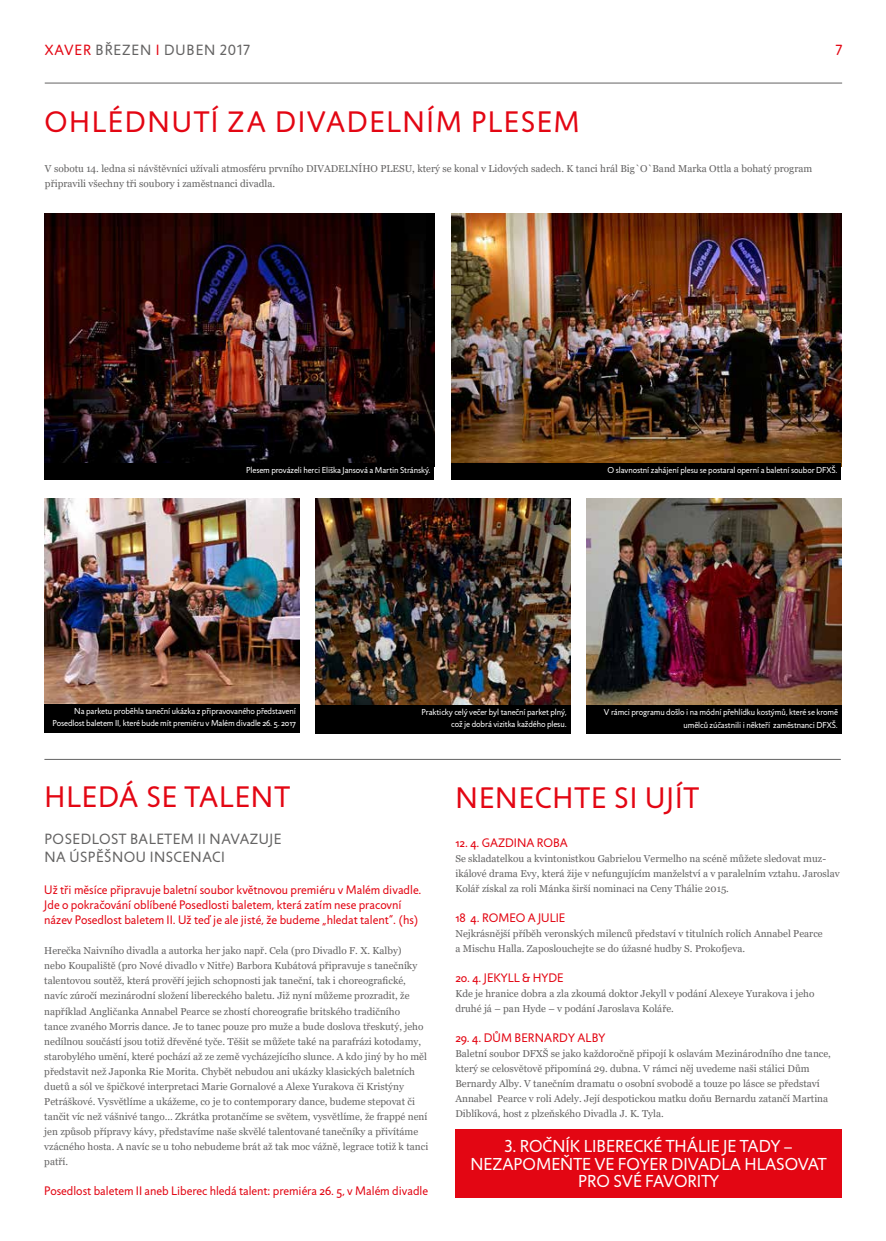
<style>
.page{position:relative;width:886px;height:1241px;background:#fff}
.page>*{position:absolute;margin:0;border:0;box-sizing:border-box;transform-origin:0 0}
.t1{font:30px "Jigsaw";letter-spacing:.04em;color:#e30613}
.t2{font:17.5px/17.5px "Jigsaw";color:#fff;text-align:center}
.t3{font:15px/18px "Jigsaw";letter-spacing:.035em;color:#646363}
.t4{font:15px "Jigsaw";letter-spacing:.06em;color:#646363}
.t5{font:15px "Jigsaw";color:#e30613}
.t6{font:12.5px/15px "Jigsaw";color:#e30613}
.t7{font:10px/15px "Georgia";color:#646363}
.t8{font:8.75px/12.5px "Jigsaw";letter-spacing:-.01em;color:#fff;text-align:right}
.s1{color:#e30613}
</style>
<div class="page">
<hr style="left:44px;top:759px;width:797px;height:1px;background:#646363">
<hr style="left:45px;top:83px;width:797px;height:1px;background:#646363">
<img style="left:44px;top:213px;width:390px;height:250px">
<img style="left:452px;top:213px;width:390px;height:254px">
<img style="left:44px;top:498px;width:256px;height:230px">
<img style="left:586px;top:498px;width:255px;height:207px">
<img style="left:315px;top:498px;width:255px;height:207px">
<div style="left:44px;top:704px;width:255px;height:29px;background:#000"></div>
<div style="left:315px;top:705px;width:255px;height:28px;background:#000"></div>
<div style="left:586px;top:705px;width:255px;height:29px;background:#000"></div>
<div style="left:455px;top:1129px;width:387px;height:68px;background:#e30613"></div>
<div style="left:451px;top:463px;width:390px;height:16px;background:#000"></div>
<div style="left:44px;top:463px;width:390px;height:16px;background:#000"></div>
<h3 class="t4" style="left:45px;top:41px;width:207px"><span class="s1">XAVER</span> BŘEZEN <span class="s1">I</span> DUBEN 2017</h3>
<h3 class="t5" style="left:836px;top:41px;width:8px">7</h3>
<h1 class="t1" style="left:44px;top:105px;width:537px">OHLÉDNUTÍ ZA DIVADELNÍM PLESEM</h1>
<p class="t7" style="left:45px;top:162px;width:769px">V sobotu 14. ledna si návštěvníci užívali atmosféru prvního DIVADELNÍHO PLESU, který se konal v Lidových sadech. K tanci hrál Big`O`Band Marka Ottla a bohatý program připravili všechny tři soubory i zaměstnanci divadla.</p>
<p class="t8" style="left:246px;top:464px;width:186px">Plesem provázeli herci Eliška Jansová a Martin Stránský.</p>
<p class="t8" style="left:607px;top:464px;width:232px">O slavnostní zahájení plesu se postaral operní a baletní soubor DFXŠ.</p>
<p class="t8" style="left:52px;top:704px;width:245px">Na parketu proběhla taneční ukázka z připravovaného představení<br>Posedlost baletem II, které bude mít premiéru v Malém divadle 26. 5. 2017</p>
<p class="t8" style="left:421px;top:705px;width:147px">Prakticky celý večer byl taneční parket plný, což je dobrá vizitka každého plesu.</p>
<p class="t8" style="left:604px;top:705px;width:235px">V rámci programu došlo i na módní přehlídku kostýmů, které se kromě umělců zúčastnili i někteří zaměstnanci DFXŠ.</p>
<h1 class="t1" style="left:44px;top:779px;width:247px">HLEDÁ SE TALENT</h1>
<h3 class="t3" style="left:44px;top:829px;width:239px">POSEDLOST BALETEM II NAVAZUJE<br>NA ÚSPĚŠNOU INSCENACI</h3>
<p class="t6" style="left:455px;top:834px;width:114px">12. 4. GAZDINA ROBA</p>
<h1 class="t1" style="left:455px;top:780px;width:245px">NENECHTE SI UJÍT</h1>
<p class="t7" style="left:455px;top:850px;width:386px">Se skladatelkou a kvintonistkou Gabrielou Vermelho na scéně můžete sledovat muz&shy;ikálové drama Evy, která žije v nefungujícím manželství a v paralelním vztahu. Jaroslav<br>Kolář získal za roli Mánka širší nominaci na Ceny Thálie 2015.</p>
<p class="t6" style="left:455px;top:909px;width:111px">18 4. ROMEO A JULIE</p>
<p class="t7" style="left:455px;top:925px;width:369px">Nejkrásnější příběh veronských milenců představí v titulních rolích Annabel Pearce a Mischu Halla. Zaposlouchejte se do úžasné hudby S. Prokofjeva.</p>
<p class="t6" style="left:455px;top:969px;width:110px">20. 4. JEKYLL &amp; HYDE</p>
<p class="t7" style="left:455px;top:985px;width:361px">Kde je hranice dobra a zla zkoumá doktor Jekyll v podání Alexeye Yurakova i jeho druhé já – pan Hyde – v podání Jaroslava Koláře.</p>
<p class="t6" style="left:455px;top:1029px;width:151px">29. 4. DŮM BERNARDY ALBY</p>
<p class="t7" style="left:455px;top:1045px;width:377px">Baletní soubor DFXŠ se jako každoročně připojí k oslavám Mezinárodního dne tance, který se celosvětově připomíná 29. dubna. V rámci něj uvedeme naši stálici Dům Bernardy Alby. V tanečním dramatu o osobní svobodě a touze po lásce se představí Annabel Pearce v roli Adely. Její despotickou matku doňu Bernardu zatančí Martina Diblíková, host z plzeňského Divadla J. K. Tyla.</p>
<p class="t6" style="left:44px;top:882px;width:379px">Už tři měsíce připravuje baletní soubor květnovou premiéru v Malém divadle.<br>Jde o pokračování oblíbené Posedlosti baletem, která zatím nese pracovní název Posedlost baletem II. Už teď je ale jisté, že budeme „hledat talent“. (hs)</p>
<p class="t7" style="left:44px;top:943px;width:385px">Herečka Naivního divadla a autorka her jako např. Cela (pro Divadlo F. X. Kalby)<br>nebo Koupaliště (pro Nové divadlo v Nitře) Barbora Kubátová připravuje s tanečníky talentovou soutěž, která prověří jejich schopnosti jak taneční, tak i choreografické, navíc zúročí mezinárodní složení libereckého baletu. Již nyní můžeme prozradit, že například Angličanka Annabel Pearce se zhostí choreografie britského tradičního<br>tance zvaného Morris dance. Je to tanec pouze pro muže a bude doslova třeskutý, jeho nedílnou součástí jsou totiž dřevěné tyče. Těšit se můžete také na parafrázi kotodamy, starobylého umění, které pochází až ze země vycházejícího slunce. A kdo jiný by ho měl představit než Japonka Rie Morita. Chybět nebudou ani ukázky klasických baletních duetů a sól ve špičkové interpretaci Marie Gornalové a Alexe Yurakova či Kristýny Petráškové. Vysvětlíme a ukážeme, co je to contemporary dance, budeme stepovat či tančit víc než vášnivé tango… Zkrátka protančíme se světem, vysvětlíme, že frappé není jen způsob přípravy kávy, představíme naše skvělé talentované tanečníky a přivítáme vzácného hosta. A navíc se u toho nebudeme brát až tak moc vážně, legrace totiž k tanci patří.</p>
<p class="t6" style="left:44px;top:1182px;width:385px">Posedlost baletem II aneb Liberec hledá talent: premiéra 26. 5, v Malém divadle</p>
<h2 class="t2" style="left:470px;top:1137px;width:358px">3. ROČNÍK LIBERECKÉ THÁLIE JE TADY –<br>NEZAPOMEŇTE VE FOYER DIVADLA HLASOVAT<br>PRO SVÉ FAVORITY</h2>
</div>
